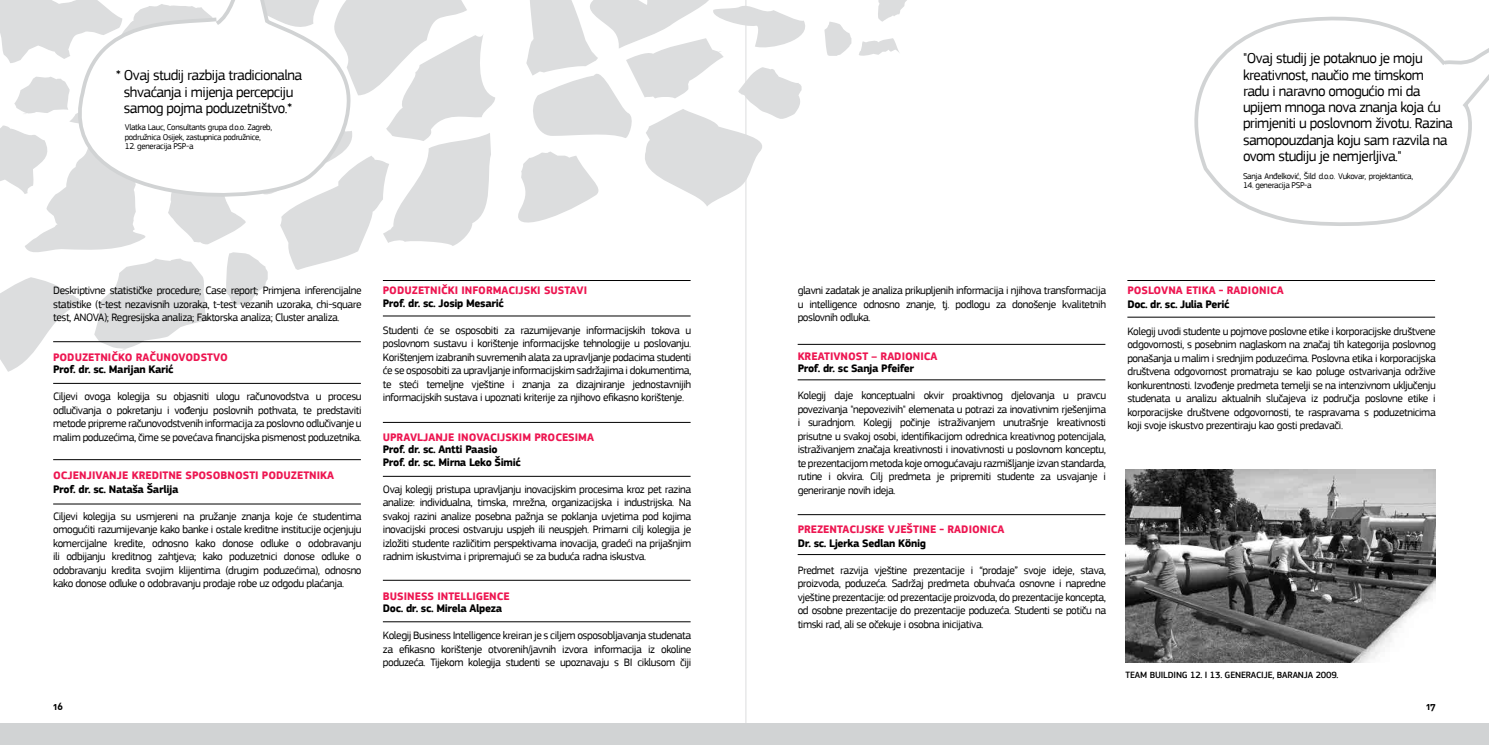
<style>
.page{position:relative;width:1489px;height:745px;background:#fff}
.page>*{position:absolute;margin:0;border:0;box-sizing:border-box;transform-origin:0 0}
.t1{font:15px/16.2px "PF Square Sans Pro";letter-spacing:-.035em;color:#000;text-align:center}
.t2{font:11.25px/13.5px "PF Square Sans Pro";letter-spacing:-.035em;color:#000;text-align:justify}
.t3{font:700 11.25px "PF Square Sans Pro";color:#ed1651}
.t4{font:700 11.25px/12.5px "PF Square Sans Pro";letter-spacing:-.03em;color:#000}
.t5{font:700 10px "DIN Alternate";color:#000}
.t6{font:500 9.38px "PF Square Sans Pro";letter-spacing:-.015em;color:#000}
.t7{font:8.75px/9.4px "PF Square Sans Pro";letter-spacing:-.035em;color:#000}
</style>
<div class="page">
<hr style="left:745px;top:0;width:1px;height:744px;background:#dcddde">
<svg style="left:1194px;top:16px;width:294px;height:210px"></svg>
<svg style="left:859px;top:38px;width:41px;height:18px"></svg>
<svg style="left:878px;top:0;width:29px;height:22px"></svg>
<svg style="left:824px;top:22px;width:27px;height:34px"></svg>
<svg style="left:518px;top:0;width:287px;height:233px"></svg>
<svg style="left:0;top:0;width:495px;height:371px"></svg>
<div style="left:744px;top:723px;width:744px;height:21px;background:#d1d3d4"></div>
<div style="left:0;top:723px;width:744px;height:21px;background:#d1d3d4"></div>
<img style="left:1125px;top:469px;width:310px;height:193px">
<hr style="left:53px;top:459px;width:308px;height:1px;background:#000">
<hr style="left:53px;top:341px;width:308px;height:1px;background:#000">
<hr style="left:53px;top:503px;width:308px;height:1px;background:#000">
<hr style="left:53px;top:383px;width:308px;height:1px;background:#000">
<hr style="left:383px;top:280px;width:307px;height:1px;background:#000">
<hr style="left:797px;top:344px;width:308px;height:1px;background:#000">
<hr style="left:1127px;top:280px;width:307px;height:1px;background:#000">
<hr style="left:797px;top:379px;width:308px;height:1px;background:#000">
<hr style="left:797px;top:514px;width:308px;height:1px;background:#000">
<hr style="left:797px;top:554px;width:308px;height:1px;background:#000">
<hr style="left:1127px;top:317px;width:307px;height:1px;background:#000">
<hr style="left:383px;top:315px;width:307px;height:1px;background:#000">
<hr style="left:383px;top:422px;width:307px;height:1px;background:#000">
<hr style="left:383px;top:579px;width:307px;height:1px;background:#000">
<hr style="left:383px;top:476px;width:307px;height:1px;background:#000">
<hr style="left:383px;top:621px;width:307px;height:1px;background:#000">
<svg style="left:53px;top:0;width:303px;height:209px"></svg>
<h1 class="t1" style="left:116px;top:67px;width:188px">* Ovaj studij razbija tradicionalna shvaćanja i mijenja percepciju samog pojma poduzetništvo.*</h1>
<p class="t7" style="left:125px;top:123px;width:149px">Vlatka Lauc, Consultants grupa d.o.o. Zagreb, podružnica Osijek, zastupnica podružnice,</p>
<p class="t7" style="left:125px;top:141px;width:70px">12. generacija PSP-a</p>
<p class="t2" style="left:53px;top:283px;width:310px">Deskriptivne statističke procedure; Case report; Primjena inferencijalne statistike (t-test nezavisnih uzoraka, t-test vezanih uzoraka, chi-square test, ANOVA); Regresijska analiza; Faktorska analiza; Cluster analiza.</p>
<p class="t3" style="left:53px;top:350px;width:176px">PODUZETNIČKO RAČUNOVODSTVO</p>
<p class="t4" style="left:53px;top:363px;width:122px">Prof. dr. sc. Marijan Karić</p>
<p class="t2" style="left:53px;top:389px;width:310px">Ciljevi ovoga kolegija su objasniti ulogu računovodstva u procesu odlučivanja o pokretanju i vođenju poslovnih pothvata, te predstaviti metode pripreme računovodstvenih informacija za poslovno odlučivanje u malim poduzećima, čime se povećava financijska pismenost poduzetnika.</p>
<p class="t3" style="left:53px;top:468px;width:282px">OCJENJIVANJE KREDITNE SPOSOBNOSTI PODUZETNIKA</p>
<p class="t4" style="left:53px;top:483px;width:127px">Prof. dr. sc. Nataša Šarlija</p>
<p class="t2" style="left:53px;top:509px;width:310px">Ciljevi kolegija su usmjereni na pružanje znanja koje će studentima omogućiti razumijevanje kako banke i ostale kreditne institucije ocjenjuju komercijalne kredite, odnosno kako donose odluke o odobravanju ili odbijanju kreditnog zahtjeva; kako poduzetnici donose odluke o odobravanju kredita svojim klijentima (drugim poduzećima), odnosno kako donose odluke o odobravanju prodaje robe uz odgodu plaćanja.</p>
<p class="t3" style="left:383px;top:283px;width:206px">PODUZETNIČKI INFORMACIJSKI SUSTAVI</p>
<p class="t4" style="left:383px;top:297px;width:122px">Prof. dr. sc. Josip Mesarić</p>
<p class="t2" style="left:383px;top:323px;width:310px">Studenti će se osposobiti za razumijevanje informacijskih tokova u poslovnom sustavu i korištenje informacijske tehnologije u poslovanju.<br>Korištenjem izabranih suvremenih alata za upravljanje podacima studenti će se osposobiti za upravljanje informacijskim sadržajima i dokumentima, te steći temeljne vještine i znanja za dizajniranje jednostavnijih informacijskih sustava i upoznati kriterije za njihovo efikasno korištenje.</p>
<p class="t3" style="left:383px;top:430px;width:212px">UPRAVLJANJE INOVACIJSKIM PRO CESIMA</p>
<p class="t4" style="left:383px;top:443px;width:139px">Prof. dr. sc. Antti Paasio<br>Prof. dr. sc. Mirna Leko Šimić</p>
<p class="t2" style="left:383px;top:482px;width:310px">Ovaj kolegij pristupa upravljanju inovacijskim procesima kroz pet razina analize: individualna, timska, mrežna, organizacijska i industrijska. Na svakoj razini analize posebna pažnja se poklanja uvjetima pod kojima inovacijski procesi ostvaruju uspjeh ili neuspjeh. Primarni cilj kolegija je izložiti studente različitim perspektivama inovacija, gradeći na prijašnjim radnim iskustvima i pripremajući se za buduća radna iskustva.</p>
<p class="t3" style="left:383px;top:589px;width:127px">BUSINESS INTELLIGENCE</p>
<p class="t4" style="left:383px;top:602px;width:121px">Doc. dr. sc. Mirela Alpeza</p>
<p class="t2" style="left:383px;top:628px;width:310px">Kolegij Business Intelligence kreiran je s ciljem osposobljavanja studenata za efikasno korištenje otvorenih/javnih izvora informacija iz okoline poduzeća. Tijekom kolegija studenti se upoznavaju s BI ciklusom čiji</p>
<h1 class="t1" style="left:1242px;top:50px;width:211px;text-align:left">"Ovaj studij je potaknuo je moju kreativnost, naučio me timskom radu i naravno omogućio mi da upijem mnoga nova znanja koja ću primjeniti u poslovnom životu. Razina samopouzdanja koju sam razvila na ovom studiju je nemjerljiva."</h1>
<p class="t7" style="left:1242px;top:171px;width:172px">Sanja Anđelković, Šild d.o.o. Vukovar, projektantica,</p>
<p class="t7" style="left:1242px;top:180px;width:70px">14. generacija PSP-a</p>
<p class="t2" style="left:797px;top:283px;width:310px">glavni zadatak je analiza prikupljenih informacija i njihova transformacija u intelligence odnosno znanje, tj. podlogu za donošenje kvalitetnih poslovnih odluka.</p>
<p class="t3" style="left:797px;top:349px;width:141px">KREATIVNOST – RADIONICA</p>
<p class="t4" style="left:797px;top:362px;width:118px">Prof. dr. sc Sanja Pfeifer</p>
<p class="t2" style="left:797px;top:388px;width:310px">Kolegij daje konceptualni okvir proaktivnog djelovanja u pravcu povezivanja "nepovezivih" elemenata u potrazi za inovativnim rješenjima i suradnjom. Kolegij počinje istraživanjem unutrašnje kreativnosti prisutne u svakoj osobi, identifikacijom odrednica kreativnog potencijala, istraživanjem značaja kreativnosti i inovativnosti u poslovnom konceptu, te prezentacijom metoda koje omogućavaju razmišljanje izvan standarda, rutine i okvira. Cilj predmeta je pripremiti studente za usvajanje i generiranje novih ideja.</p>
<p class="t3" style="left:797px;top:522px;width:208px">PREZENTACIJSKE VJEŠTINE - RADIONICA</p>
<p class="t4" style="left:797px;top:537px;width:130px">Dr. sc. Ljerka Sedlan KÖnig</p>
<p class="t2" style="left:797px;top:563px;width:310px">Predmet razvija vještine prezentacije i “prodaje” svoje ideje, stava, proizvoda, poduzeća. Sadržaj predmeta obuhvaća osnovne i napredne vještine prezentacije: od prezentacije proizvoda, do prezentacije koncepta, od osobne prezentacije do prezentacije poduzeća. Studenti se potiču na timski rad, ali se očekuje i osobna inicijativa.</p>
<p class="t3" style="left:1127px;top:283px;width:158px">POSLOVNA ETIKA - RADIONICA</p>
<p class="t4" style="left:1127px;top:298px;width:104px">Doc. dr. sc. Julia Perić</p>
<p class="t2" style="left:1127px;top:324px;width:310px">Kolegij uvodi studente u pojmove poslovne etike i korporacijske društvene odgovornosti, s posebnim naglaskom na značaj tih kategorija poslovnog ponašanja u malim i srednjim poduzećima. Poslovna etika i korporacijska društvena odgovornost promatraju se kao poluge ostvarivanja održive konkurentnosti. Izvođenje predmeta temelji se na intenzivnom uključenju studenata u analizu aktualnih slučajeva iz područja poslovne etike i korporacijske društvene odgovornosti, te raspravama s poduzetnicima koji svoje iskustvo prezentiraju kao gosti predavači.</p>
<p class="t6" style="left:1125px;top:668px;width:35px">TEAM BUILDING</p>
<p class="t6" style="left:1190px;top:668px;width:41px">12. I 13. GENE</p>
<p class="t6" style="left:1245px;top:668px;width:94px">RACIJE, BARANJA 2009.</p>
<p class="t5" style="left:53px;top:699px;width:11px">16</p>
<p class="t5" style="left:1425px;top:699px;width:11px">17</p>
</div>
